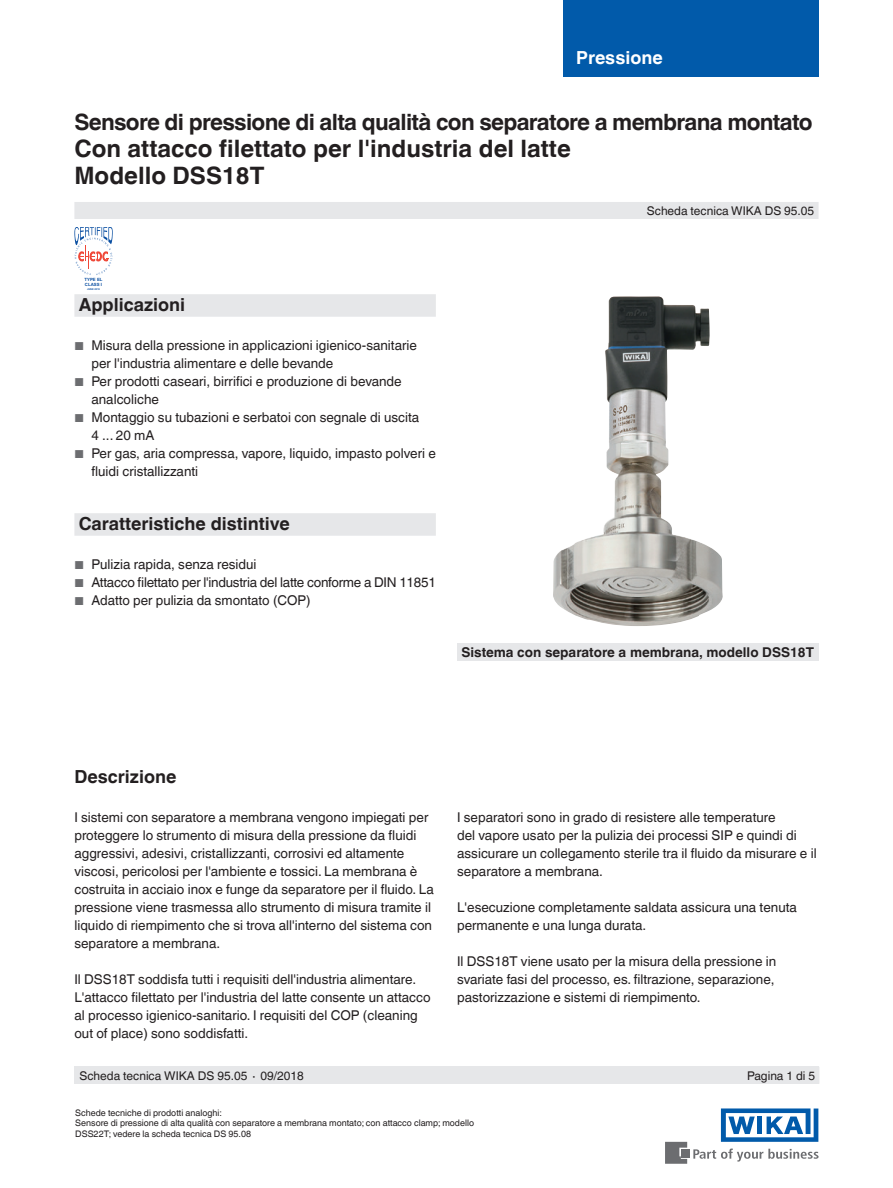
<style>
.page{position:relative;width:893px;height:1188px;background:#fff}
.page>*{position:absolute;margin:0;border:0;box-sizing:border-box;transform-origin:0 0}
.t1{font:700 24px/27px "Helvetica World";color:#231f20}
.t2{font:700 22.5px "Helvetica World";letter-spacing:-.03em;color:#231f20}
.t3{font:700 18px "Helvetica World";color:#231f20}
.t4{font:700 18px "Helvetica World";color:#fff}
.t5{font:13.5px/18px "Helvetica World";color:#231f20}
.t6{font:13.5px "Helvetica World";letter-spacing:-.02em;color:#231f20}
.t7{font:700 13.5px "Helvetica World";color:#231f20}
.t8{font:12px "Helvetica World";color:#231f20}
.t9{font:9px/10.5px "Helvetica World";color:#231f20}
.t10{font:700 4.35px/5.2px "Arial";color:#0a4fa2}
.t11{font:700 2.55px "Arial";color:#0a4fa2}
.s1{font-size:11.55px;color:#6c6d70}
</style>
<div class="page">
<svg style="left:693px;top:1149px;width:126px;height:13px"></svg>
<div style="left:682px;top:1150px;width:8px;height:8px;background:#6c6d70"></div>
<svg style="left:665px;top:1142px;width:22px;height:22px"></svg>
<svg style="left:721px;top:1108px;width:97px;height:34px"></svg>
<div style="left:563px;top:0;width:256px;height:76px;background:#015aaa"></div>
<div style="left:74px;top:202px;width:745px;height:17px;background:#e6e7e9"></div>
<div style="left:74px;top:1066px;width:745px;height:18px;background:#e6e7e9"></div>
<div style="left:74px;top:294px;width:362px;height:23px;background:#e6e7e9"></div>
<div style="left:74px;top:513px;width:362px;height:23px;background:#e6e7e9"></div>
<div style="left:457px;top:643px;width:362px;height:18px;background:#e6e7e9"></div>
<img style="left:553px;top:296px;width:170px;height:330px">
<svg style="left:74px;top:227px;width:39px;height:48px"></svg>
<h3 class="t4" style="left:576px;top:47px;width:88px">Pressione</h3>
<h2 class="t2" style="left:74px;top:109px;width:740px">Sensore di pressione di alta qualità con separatore a membrana montato</h2>
<h1 class="t1" style="left:74px;top:135px;width:498px">Con attacco filettato per l'industria del latte<br>Modello DSS18T</h1>
<p class="t10" style="left:85px;top:277px;width:20px">TYPE EL<br>CLASS I</p>
<p class="t11" style="left:87px;top:287px;width:14px">JUNE 2018</p>
<h3 class="t3" style="left:79px;top:295px;width:108px">Applicazioni</h3>
<p class="t5" style="left:91px;top:337px;width:327px;text-indent:-17px"><span class="s1">■</span> Misura della pressione in applicazioni igienico-sanitarie per l'industria alimentare e delle bevande</p>
<p class="t5" style="left:91px;top:373px;width:312px;text-indent:-17px"><span class="s1">■</span> Per prodotti caseari, birrifici e produzione di bevande analcoliche</p>
<p class="t5" style="left:91px;top:409px;width:329px;text-indent:-17px"><span class="s1">■</span> Montaggio su tubazioni e serbatoi con segnale di uscita<br>4 ... 20 mA</p>
<p class="t5" style="left:91px;top:445px;width:346px;text-indent:-17px"><span class="s1">■</span> Per gas, aria compressa, vapore, liquido, impasto polveri e fluidi cristallizzanti</p>
<h3 class="t3" style="left:79px;top:514px;width:213px">Caratteristiche distintive</h3>
<p class="t5" style="left:74px;top:556px;width:184px"><span class="s1">■</span> Pulizia rapida, senza residui</p>
<p class="t6" style="left:74px;top:575px;width:363px"><span class="s1">■</span> Attacco filettato per l'industria del latte conforme a DIN 11851</p>
<p class="t5" style="left:74px;top:592px;width:238px"><span class="s1">■</span> Adatto per pulizia da smontato (COP)</p>
<p class="t8" style="left:647px;top:204px;width:169px">Scheda tecnica WIKA DS 95.05</p>
<p class="t7" style="left:461px;top:644px;width:354px">Sistema con separatore a membrana, modello DSS18T</p>
<h3 class="t3" style="left:74px;top:767px;width:103px">Descrizione</h3>
<p class="t5" style="left:74px;top:809px;width:361px">I sistemi con separatore a membrana vengono impiegati per proteggere lo strumento di misura della pressione da fluidi aggressivi, adesivi, cristallizzanti, corrosivi ed altamente viscosi, pericolosi per l'ambiente e tossici. La membrana è costruita in acciaio inox e funge da separatore per il fluido. La pressione viene trasmessa allo strumento di misura tramite il liquido di riempimento che si trova all'interno del sistema con separatore a membrana.</p>
<p class="t5" style="left:74px;top:971px;width:358px">Il DSS18T soddisfa tutti i requisiti dell'industria alimentare.<br>L'attacco filettato per l'industria del latte consente un attacco al processo igienico-sanitario. I requisiti del COP (cleaning out of place) sono soddisfatti.</p>
<p class="t5" style="left:457px;top:808px;width:361px">I separatori sono in grado di resistere alle temperature<br>del vapore usato per la pulizia dei processi SIP e quindi di assicurare un collegamento sterile tra il fluido da misurare e il separatore a membrana.</p>
<p class="t5" style="left:457px;top:898px;width:341px">L'esecuzione completamente saldata assicura una tenuta permanente e una lunga durata.</p>
<p class="t5" style="left:457px;top:952px;width:321px">Il DSS18T viene usato per la misura della pressione in svariate fasi del processo, es. filtrazione, separazione, pastorizzazione e sistemi di riempimento.</p>
<p class="t8" style="left:80px;top:1068px;width:226px">Scheda tecnica WIKA DS 95.05 ∙ 09/2018</p>
<p class="t8" style="left:747px;top:1068px;width:70px">Pagina 1 di 5</p>
<p class="t9" style="left:75px;top:1107px;width:400px">Schede tecniche di prodotti analoghi:<br>Sensore di pressione di alta qualità con separatore a membrana montato; con attacco clamp; modello<br>DSS22T; vedere la scheda tecnica DS 95.08</p>
</div>
